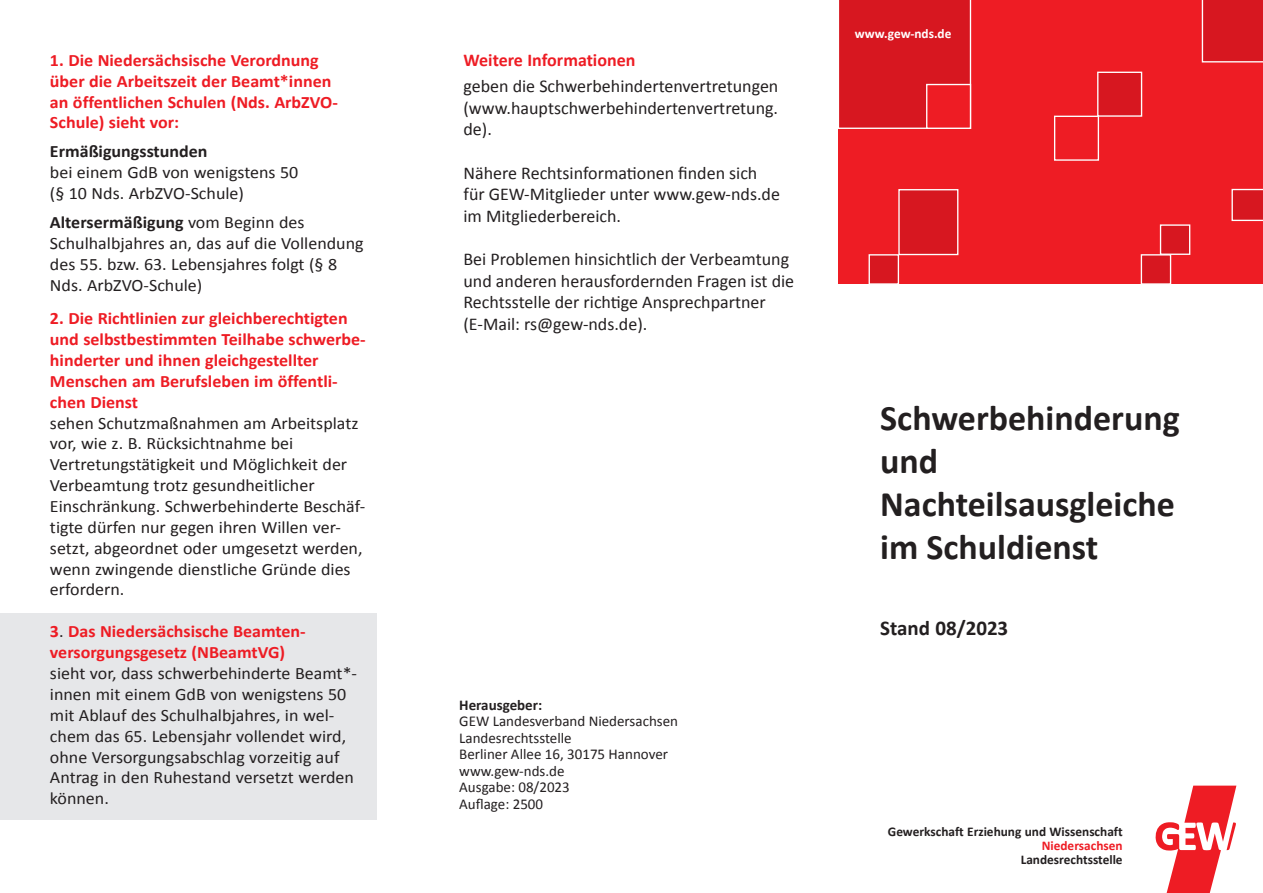
<style>
.page{position:relative;width:1263px;height:893px;background:#fff}
.page>*{position:absolute;margin:0;border:0;box-sizing:border-box;transform-origin:0 0}
.t1{font:700 36px/43.2px "Calibri";color:#231f20}
.t2{font:700 21px "Calibri";color:#231f20}
.t3{font:18px/21.6px "Calibri";color:#231f20}
.t4{font:700 18px "Calibri";color:#ee1c24}
.t5{font:17.4px/20.9px "Calibri";color:#231f20;scale:1.04 1}
.t6{font:700 17.4px/20.9px "Calibri";color:#ee1c24;scale:1.04 1}
.t7{font:700 17.4px "Calibri";color:#231f20;scale:1.04 1}
.t8{font:15px/16.5px "Calibri";color:#231f20}
.t9{font:700 15px "Calibri";color:#231f20}
.t10{font:700 13.35px "Calibri";color:#231f20}
.t11{font:700 13.35px "Calibri";color:#fff}
.t12{font:700 13.35px "Calibri";color:#ee1c24}
.s1{font-weight:700}
.s2{font-weight:400;color:#231f20}
</style>
<div class="page">
<div style="left:0;top:613px;width:376px;height:206px;background:#e6e7e9"></div>
<div style="left:839px;top:0;width:424px;height:283px;background:#ee1c24"></div>
<div style="left:868px;top:254px;width:31px;height:31px;background:#d71720;border:1px solid #fff"></div>
<div style="left:1141px;top:254px;width:30px;height:31px;background:#d71720;border:1px solid #fff"></div>
<div style="left:1160px;top:224px;width:30px;height:31px;background:#d71720;border:1px solid #fff"></div>
<div style="left:898px;top:189px;width:60px;height:66px;background:#d71720;border:1px solid #fff"></div>
<div style="left:838px;top:0;width:133px;height:129px;background:#d71720"></div>
<div style="left:1097px;top:72px;width:45px;height:45px;background:#d71720;border:1px solid #fff"></div>
<div style="left:1202px;top:0;width:61px;height:62px;background:#d71720"></div>
<div style="left:1054px;top:116px;width:45px;height:45px;background:#ee1c24;border:1px solid #fff"></div>
<svg style="left:1231px;top:189px;width:32px;height:32px"></svg>
<div style="left:926px;top:84px;width:45px;height:45px;background:#ee1c24;border:1px solid #fff"></div>
<svg style="left:1155px;top:786px;width:81px;height:107px"></svg>
<p class="t6" style="left:50px;top:50px;width:278px">1. Die Niedersächsische Verordnung über die Arbeitszeit der Beamt*innen an öffentlichen Schulen (Nds. ArbZVO-Schule) sieht vor:</p>
<p class="t7" style="left:50px;top:141px;width:153px">Ermäßigungsstunden</p>
<p class="t5" style="left:50px;top:162px;width:240px">bei einem GdB von wenigstens 50 (§ 10 Nds. ArbZVO-Schule)</p>
<p class="t5" style="left:50px;top:212px;width:303px"><span class="s1">Altersermäßigung</span> vom Beginn des Schulhalbjahres an, das auf die Vollendung des 55. bzw. 63. Lebensjahres folgt (§ 8<br>Nds. ArbZVO-Schule)</p>
<p class="t6" style="left:50px;top:308px;width:305px">2. Die Richtlinien zur gleichberechtigten und selbstbestimmten Teilhabe schwerbe&shy;hinderter und ihnen gleichgestellter Menschen am Berufsleben im öffentli&shy;chen Dienst</p>
<p class="t5" style="left:50px;top:412px;width:304px">sehen Schutzmaßnahmen am Arbeitsplatz vor, wie z. B. Rücksichtnahme bei Vertretungstätigkeit und Möglichkeit der Verbeamtung trotz gesundheitlicher Einschränkung. Schwerbehinderte Beschäf&shy;tigte dürfen nur gegen ihren Willen ver&shy;setzt, abgeordnet oder umgesetzt werden, wenn zwingende dienstliche Gründe dies erfordern.</p>
<p class="t6" style="left:50px;top:621px;width:246px">3<span class="s2">.</span> Das Niedersächsische Beamten&shy;versorgungsgesetz (NBeamtVG)</p>
<p class="t5" style="left:50px;top:663px;width:296px">sieht vor, dass schwerbehinderte Beamt*- innen mit einem GdB von wenigstens 50 mit Ablauf des Schulhalbjahres, in wel&shy;chem das 65. Lebensjahr vollendet wird, ohne Versorgungsabschlag vorzeitig auf Antrag in den Ruhestand versetzt werden können.</p>
<p class="t4" style="left:463px;top:49px;width:173px">Weitere Informationen</p>
<p class="t3" style="left:463px;top:76px;width:316px;text-align:justify">geben die Schwerbehindertenvertretungen (www.hauptschwerbehindertenvertretung. de).</p>
<p class="t3" style="left:463px;top:162px;width:318px">Nähere Rechtsinformationen finden sich für GEW-Mitglieder unter www.gew-nds.de im Mitgliederbereich.</p>
<p class="t3" style="left:463px;top:248px;width:332px">Bei Problemen hinsichtlich der Verbeamtung und anderen herausfordernden Fragen ist die Rechtsstelle der richtige Ansprechpartner (E-Mail: rs@gew-nds.de).</p>
<p class="t9" style="left:459px;top:695px;width:85px">Herausgeber:</p>
<p class="t8" style="left:459px;top:713px;width:220px">GEW Landesverband Niedersachsen<br>Landesrechtsstelle<br>Berliner Allee 16, 30175 Hannover www.gew-nds.de<br>Ausgabe: 08/2023<br>Auflage: 2500</p>
<p class="t11" style="left:855px;top:25px;width:98px">www.gew-nds.de</p>
<h1 class="t1" style="left:880px;top:396px;width:301px">Schwerbehinderung und<br>Nachteilsausgleiche im Schuldienst</h1>
<p class="t2" style="left:880px;top:615px;width:130px">Stand 08/2023</p>
<p class="t10" style="left:888px;top:823px;width:236px">Gewerkschaft Erziehung und Wissenschaft</p>
<p class="t12" style="left:1042px;top:837px;width:82px">Niedersachsen</p>
<p class="t10" style="left:1021px;top:851px;width:103px">Landesrechtsstelle</p>
</div>
